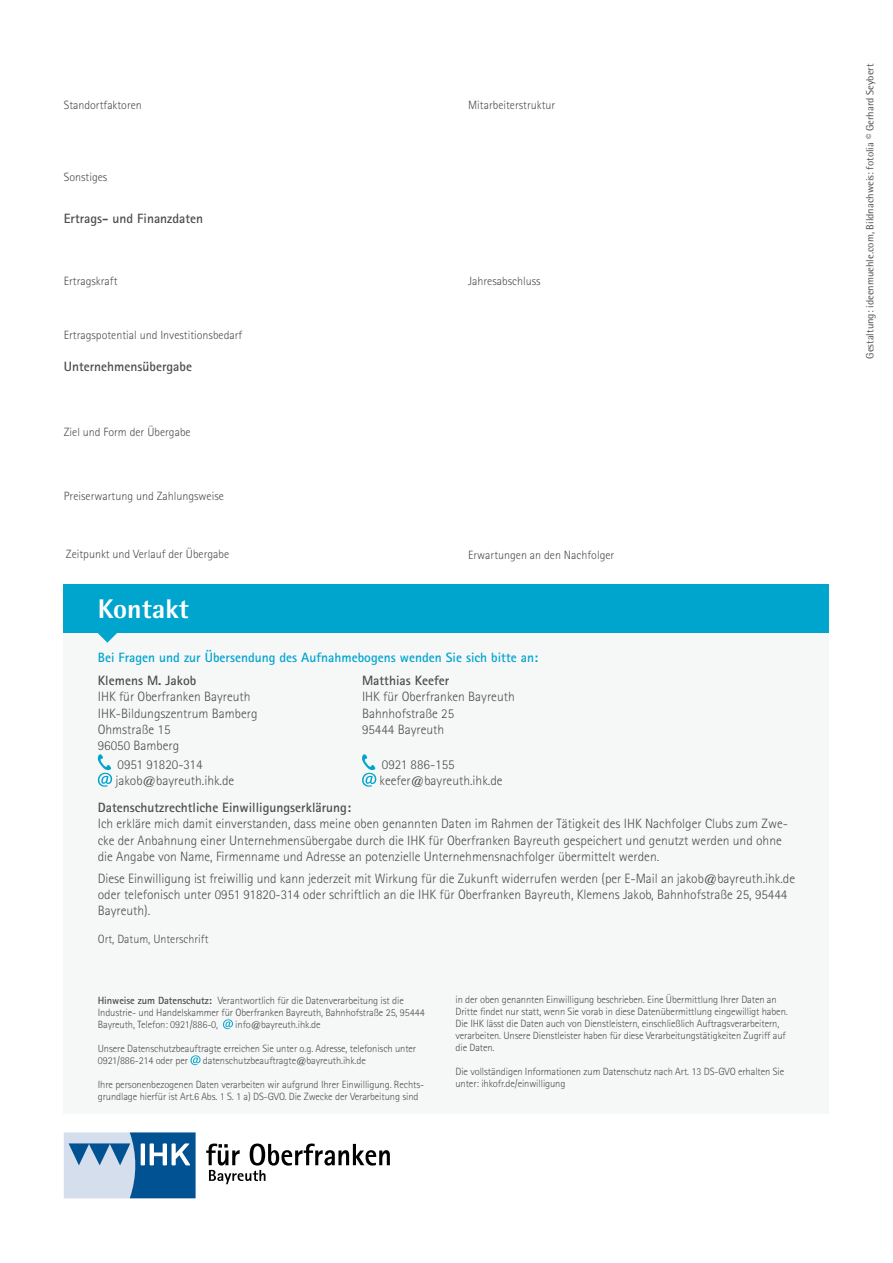
<style>
.page{position:relative;width:893px;height:1263px;background:#fff}
.page>*{position:absolute;margin:0;border:0;box-sizing:border-box;transform-origin:0 0}
.t1{font:800 27px "Rotis Semi Sans";color:#fff}
.t2{font:300 13.5px/16.2px "Rotis Sans Serif";color:#4d4d4c}
.t3{font:700 13.5px "Rotis Sans Serif";color:#4d4d4c}
.t4{font:700 13.5px "Rotis Sans Serif";color:#00a5ce}
.t5{font:300 12px "Rotis Sans Serif";color:#4d4d4c}
.t6{font:300 10.5px/12px "Rotis Sans Serif";letter-spacing:-.01em;color:#4d4d4c}
.t7{font:10.5px "Rotis Semi Sans";color:#4d4d4c}
.s1{font-weight:700}
</style>
<div class="page">
<div style="left:64px;top:632px;width:765px;height:481px;background:#f6f7f7"></div>
<div style="left:64px;top:584px;width:765px;height:49px;background:#00a5ce"></div>
<svg style="left:97px;top:633px;width:20px;height:10px"></svg>
<svg style="left:64px;top:1132px;width:132px;height:66px;background:#709cc1"></svg>
<svg style="left:206px;top:1143px;width:184px;height:41px"></svg>
<svg style="left:223px;top:1019px;width:10px;height:10px"></svg>
<svg style="left:190px;top:1055px;width:11px;height:10px"></svg>
<svg style="left:362px;top:754px;width:15px;height:33px"></svg>
<svg style="left:97px;top:754px;width:16px;height:33px"></svg>
<p class="t5" style="left:64px;top:98px;width:80px">Standortfaktoren</p>
<p class="t5" style="left:468px;top:98px;width:89px">Mitarbeiterstruktur</p>
<p class="t5" style="left:64px;top:170px;width:45px">Sonstiges</p>
<p class="t3" style="left:64px;top:210px;width:141px">Ertrags- und Finanzdaten</p>
<p class="t5" style="left:64px;top:274px;width:55px">Ertragskraft</p>
<p class="t5" style="left:468px;top:274px;width:74px">Jahresabschluss</p>
<p class="t5" style="left:64px;top:328px;width:180px">Ertragspotential und Investitionsbedarf</p>
<p class="t3" style="left:64px;top:358px;width:130px">Unternehmensübergabe</p>
<p class="t5" style="left:64px;top:425px;width:128px">Ziel und Form der Übergabe</p>
<p class="t5" style="left:64px;top:489px;width:162px">Preiserwartung und Zahlungsweise</p>
<p class="t5" style="left:66px;top:547px;width:165px">Zeitpunkt und Verlauf der Übergabe</p>
<h1 class="t1" style="left:98px;top:592px;width:93px">Kontakt</h1>
<p class="t5" style="left:468px;top:548px;width:148px">Erwartungen an den Nachfolger</p>
<p class="t4" style="left:98px;top:649px;width:442px">Bei Fragen und zur Übersendung des Aufnahmebogens wenden Sie sich bitte an:</p>
<p class="t3" style="left:362px;top:672px;width:89px">Matthias Keefer</p>
<p class="t2" style="left:362px;top:689px;width:154px">IHK für Oberfranken Bayreuth<br>Bahnhofstraße 25<br>95444 Bayreuth</p>
<p class="t2" style="left:380px;top:756px;width:124px;line-height:16.6px">0921 886-155 keefer@bayreuth.ihk.de</p>
<p class="t3" style="left:98px;top:672px;width:100px">Klemens M. Jakob</p>
<p class="t2" style="left:98px;top:689px;width:161px">IHK für Oberfranken Bayreuth<br>IHK-Bildungszentrum Bamberg<br>Ohmstraße 15<br>96050 Bamberg</p>
<p class="t2" style="left:115px;top:756px;width:120px;line-height:16.6px">0951 91820-314 jakob@bayreuth.ihk.de</p>
<p class="t3" style="left:98px;top:799px;width:255px">Datenschutzrechtliche Einwilligungserklärung:</p>
<p class="t2" style="left:98px;top:816px;width:692px">Ich erkläre mich damit einverstanden, dass meine oben genannten Daten im Rahmen der Tätigkeit des IHK Nachfolger Clubs zum Zwe&shy;cke der Anbahnung einer Unternehmensübergabe durch die IHK für Oberfranken Bayreuth gespeichert und genutzt werden und ohne die Angabe von Name, Firmenname und Adresse an potenzielle Unternehmensnachfolger übermittelt werden.</p>
<p class="t2" style="left:98px;top:870px;width:699px">Diese Einwilligung ist freiwillig und kann jederzeit mit Wirkung für die Zukunft widerrufen werden (per E-Mail an jakob@bayreuth.ihk.de oder telefonisch unter 0951 91820-314 oder schriftlich an die IHK für Oberfranken Bayreuth, Klemens Jakob, Bahnhofstraße 25, 95444<br>Bayreuth).</p>
<p class="t5" style="left:98px;top:932px;width:112px">Ort, Datum, Unterschrift</p>
<p class="t6" style="left:98px;top:994px;width:328px"><span class="s1">Hinweise zum Datenschutz:</span> Verantwortlich für die Datenverarbeitung ist die<br>Industrie- und Handelskammer für Oberfranken Bayreuth, Bahnhofstraße 25, 95444<br>Bayreuth, Telefon: 0921/886-0,</p>
<p class="t6" style="left:235px;top:1018px;width:87px">info@bayreuth.ihk.de</p>
<p class="t6" style="left:98px;top:1042px;width:320px">Unsere Datenschutzbeauftragte erreichen Sie unter o.g. Adresse, telefonisch unter<br>0921/886-214 oder per</p>
<p class="t6" style="left:203px;top:1054px;width:164px">datenschutzbeauftragte@bayreuth.ihk.de</p>
<p class="t6" style="left:98px;top:1078px;width:328px">Ihre personenbezogenen Daten verarbeiten wir aufgrund Ihrer Einwilligung. Rechts&shy;grundlage hierfür ist Art.6 Abs. 1 S. 1 a) DS-GVO. Die Zwecke der Verarbeitung sind</p>
<p class="t6" style="left:455px;top:994px;width:334px">in der oben genannten Einwilligung beschrieben. Eine Übermittlung Ihrer Daten an Dritte findet nur statt, wenn Sie vorab in diese Datenübermittlung eingewilligt haben.<br>Die IHK lässt die Daten auch von Dienstleistern, einschließlich Auftragsverarbeitern, verarbeiten. Unsere Dienstleister haben für diese Verarbeitungstätigkeiten Zugriff auf die Daten.</p>
<p class="t6" style="left:455px;top:1066px;width:330px">Die vollständigen Informationen zum Datenschutz nach Art. 13 DS-GVO erhalten Sie unter: ihkofr.de/einwilligung</p>
<p class="t7" style="left:864px;top:359px;width:297px;rotate:-90deg">Gestaltung: ideenmuehle.com, Bildnachweis: fotolia © Gerhard Seybert</p>
</div>
